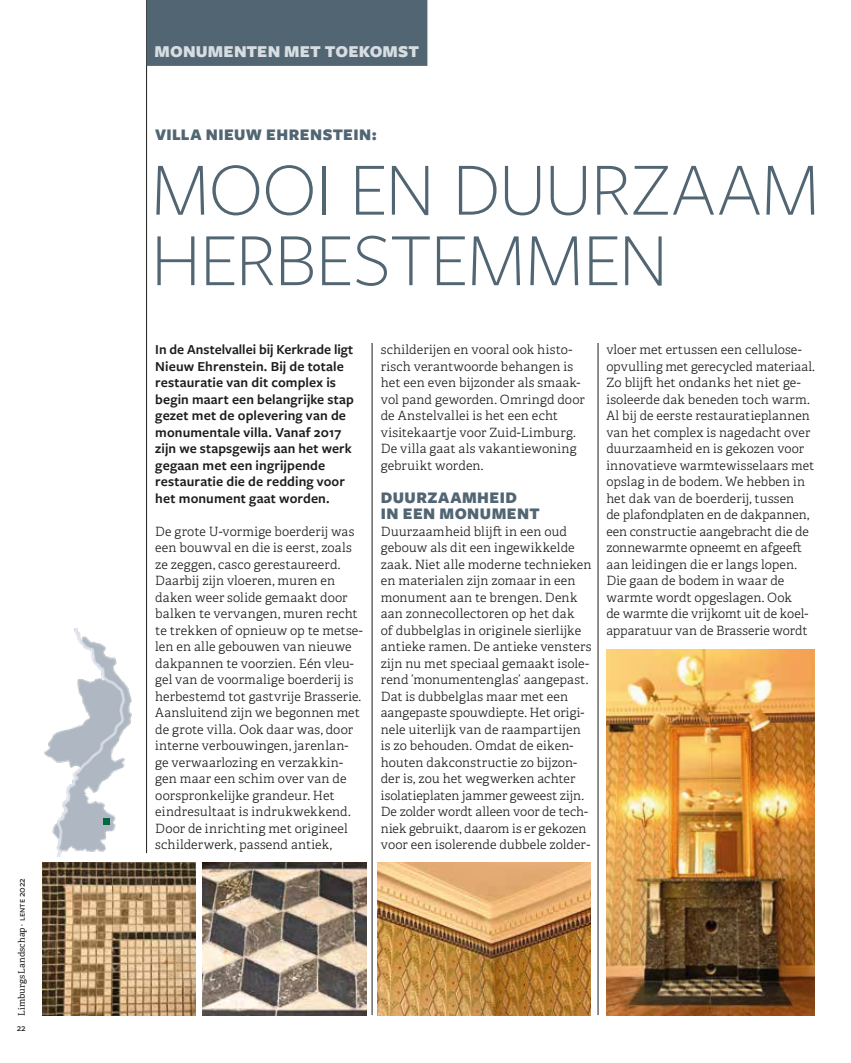
<style>
.page{position:relative;width:851px;height:1063px;background:#fff}
.page>*{position:absolute;margin:0;border:0;box-sizing:border-box;transform-origin:0 0}
.t1{font:300 78px/70.5px "Freight Sans Pro";letter-spacing:-.01em;color:#516572}
.t2{font:900 17.25px "Freight Sans Pro";letter-spacing:.01em;color:#d7dde2}
.t3{font:900 16.8px/16.5px "Freight Sans Pro";letter-spacing:.03em;color:#516572}
.t4{font:600 14.25px/16.5px "Freight Sans Pro";letter-spacing:.005em;color:#1d1d1b}
.t5{font:300 12.75px/16.5px "Adelle";letter-spacing:.01em;color:#1d1d1b}
.t6{font:500 9.75px "Freight Sans Pro";color:#1d1d1b}
.t7{font:9px "Adelle";letter-spacing:.01em;color:#1d1d1b}
.s1{font-family:"Freight Sans Pro";font-weight:500;font-size:9.75px}
</style>
<div class="page">
<img style="left:43px;top:862px;width:153px;height:153px">
<img style="left:606px;top:649px;width:208px;height:366px">
<img style="left:377px;top:862px;width:213px;height:153px">
<img style="left:203px;top:862px;width:163px;height:153px">
<img style="left:44px;top:629px;width:88px;height:228px">
<svg style="left:103px;top:818px;width:6px;height:6px"></svg>
<hr style="left:146px;top:0;width:1px;height:853px;background:#1d1d1b">
<div style="left:146px;top:0;width:281px;height:66px;background:#516572"></div>
<hr style="left:372px;top:343px;width:1px;height:672px;background:#1d1d1b">
<hr style="left:597px;top:343px;width:1px;height:672px;background:#1d1d1b">
<p class="t7" style="left:16px;top:1016px;width:139px;rotate:-90deg">Limburgs Landschap · <span class="s1">lente 2022</span></p>
<p class="t6" style="left:17px;top:1021px;width:10px">22</p>
<h2 class="t2" style="left:155px;top:39px;width:266px">MONUMENTEN MET TOEKOMST</h2>
<h3 class="t3" style="left:155px;top:125px;width:223px">VILLA NIEUW EHRENSTEIN:</h3>
<h1 class="t1" style="left:151px;top:151px;width:670px">MOOI EN DUURZAAM<br>HERBESTEMMEN</h1>
<p class="t4" style="left:155px;top:341px;width:200px">In de Anstelvallei bij Kerkrade ligt<br>Nieuw Ehrenstein. Bij de totale restauratie van dit complex is begin maart een belangrijke stap gezet met de oplevering van de monumentale villa. Vanaf 2017 zijn we stapsgewijs aan het werk gegaan met een ingrijpende restauratie die de redding voor het monument gaat worden.</p>
<p class="t5" style="left:155px;top:523px;width:209px">De grote U-vormige boerderij was een bouwval en die is eerst, zoals ze zeggen, casco gerestaureerd.<br>Daarbij zijn vloeren, muren en daken weer solide gemaakt door balken te vervangen, muren recht te trekken of opnieuw op te metse&shy;len en alle gebouwen van nieuwe dakpannen te voorzien. Eén vleu&shy;gel van de voormalige boerderij is herbestemd tot gastvrije Brasserie.<br>Aansluitend zijn we begonnen met de grote villa. Ook daar was, door interne verbouwingen, jarenlan&shy;ge verwaarlozing en verzakkin&shy;gen maar een schim over van de oorspronkelijke grandeur. Het eindresultaat is indrukwekkend.<br>Door de inrichting met origineel schilderwerk, passend antiek,</p>
<p class="t5" style="left:381px;top:342px;width:205px">schilderijen en vooral ook histo&shy;risch verantwoorde behangen is het een even bijzonder als smaak&shy;vol pand geworden. Omringd door de Anstelvallei is het een echt visitekaartje voor Zuid-Limburg.<br>De villa gaat als vakantiewoning gebruikt worden.</p>
<h3 class="t3" style="left:381px;top:488px;width:160px">DUURZAAMHEID<br>IN EEN MONUMENT</h3>
<p class="t5" style="left:381px;top:523px;width:212px">Duurzaamheid blijft in een oud gebouw als dit een ingewikkelde zaak. Niet alle moderne technieken en materialen zijn zomaar in een monument aan te brengen. Denk aan zonnecollectoren op het dak<br>of dubbelglas in originele sierlijke antieke ramen. De antieke vensters zijn nu met speciaal gemaakt isole&shy;rend ’monumentenglas’ aangepast.<br>Dat is dubbelglas maar met een aangepaste spouwdiepte. Het origi&shy;nele uiterlijk van de raampartijen is zo behouden. Omdat de eiken&shy;houten dakconstructie zo bijzon&shy;der is, zou het wegwerken achter isolatieplaten jammer geweest zijn.<br>De zolder wordt alleen voor de tech&shy;niek gebruikt, daarom is er gekozen voor een isolerende dubbele zolder-</p>
<p class="t5" style="left:606px;top:342px;width:210px">vloer met ertussen een cellulose&shy;opvulling met gerecycled materiaal.<br>Zo blijft het ondanks het niet ge&shy;ïsoleerde dak beneden toch warm.<br>Al bij de eerste restauratieplannen van het complex is nagedacht over duurzaamheid en is gekozen voor innovatieve warmtewisselaars met opslag in de bodem. We hebben in het dak van de boerderij, tussen<br>de plafondplaten en de dakpannen, een constructie aangebracht die de zonnewarmte opneemt en afgeeft aan leidingen die er langs lopen.<br>Die gaan de bodem in waar de warmte wordt opgeslagen. Ook<br>de warmte die vrijkomt uit de koel&shy;apparatuur van de Brasserie wordt</p>
</div>
